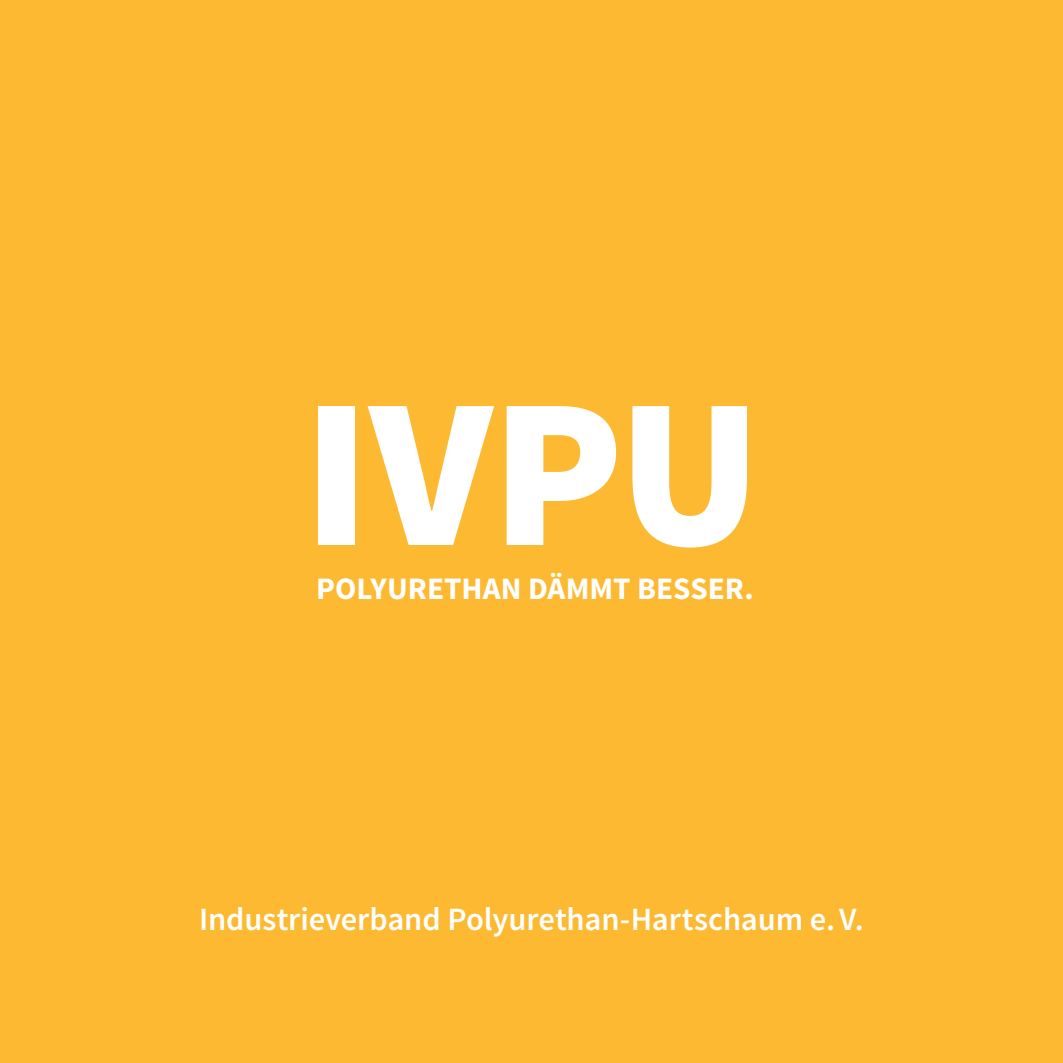
<style>
.page{position:relative;width:1063px;height:1063px;background:#fdb931}
.page>*{position:absolute;margin:0;border:0;box-sizing:border-box;transform-origin:0 0}
.t1{font:900 213.75px "Source Sans Pro";color:#fff}
.t2{font:600 32.5px "Source Sans Pro";letter-spacing:-.005em;color:#fff}
.t3{font:700 31.25px "Source Sans Pro";color:#fff}
</style>
<div class="page">
<p class="t1" style="left:303px;top:335px;width:460px">IVPU</p>
<p class="t3" style="left:316px;top:568px;width:439px">POLYURETHAN DÄMMT BESSER.</p>
<p class="t2" style="left:199px;top:899px;width:666px">Industrieverband Polyurethan-Hartschaum e.V.</p>
</div>
